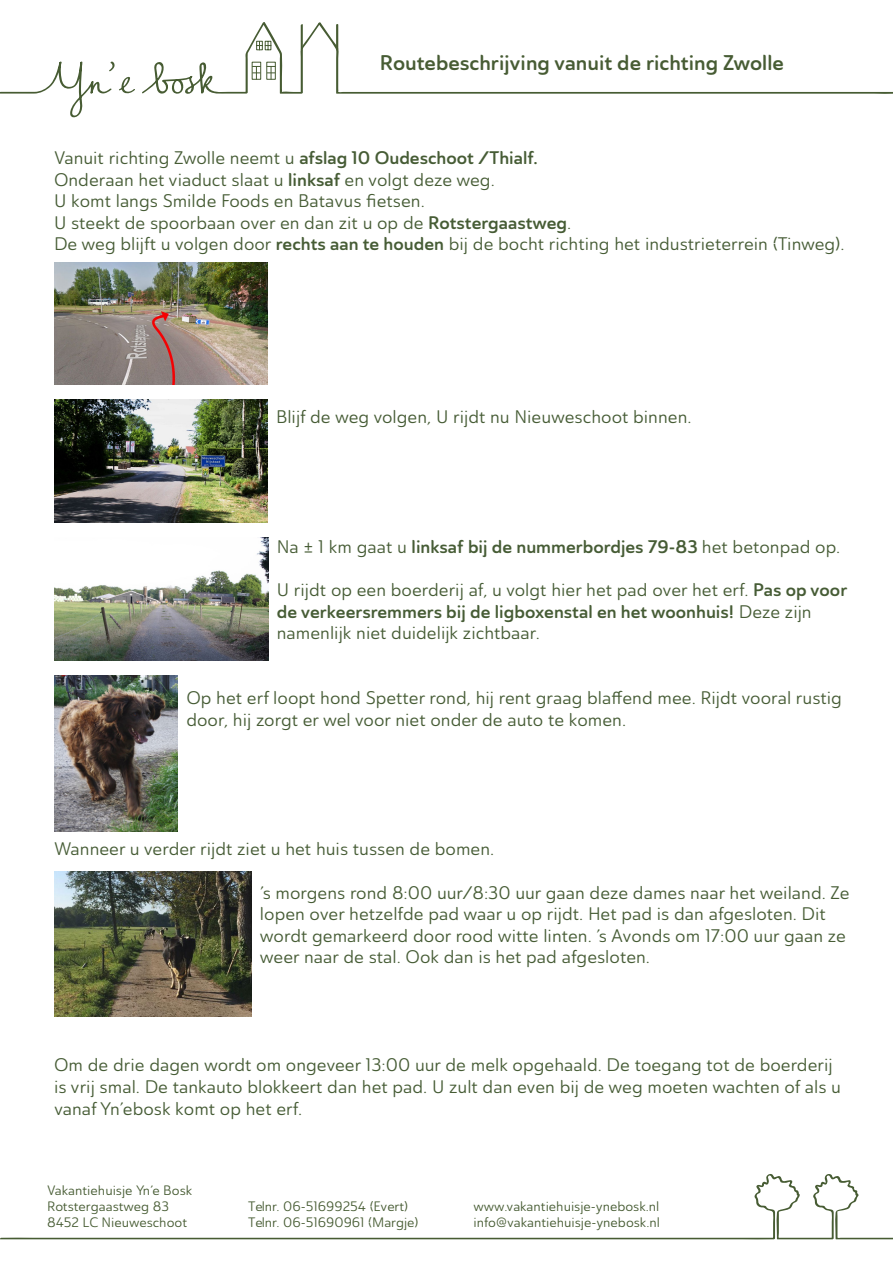
<style>
.page{position:relative;width:893px;height:1263px;background:#fff}
.page>*{position:absolute;margin:0;border:0;box-sizing:border-box;transform-origin:0 0}
.t1{font:21px "Ainslie Sans Nor Dem";color:#475c34}
.t2{font:18px/21.6px "Ainslie Sans Nor Reg";color:#465c35}
.t3{font:18px "Ainslie Sans Nor Dem";color:#465c35}
.t4{font:13.5px/16.2px "Ainslie Sans Nor Reg";color:#475c33}
.s1{font-family:"Ainslie Sans Nor Dem"}
.s2{font-family:"Ainslie Sans Nor Reg"}
</style>
<div class="page">
<img style="left:54px;top:262px;width:214px;height:123px">
<img style="left:55px;top:537px;width:213px;height:124px">
<img style="left:54px;top:400px;width:214px;height:122px">
<img style="left:55px;top:676px;width:123px;height:156px">
<img style="left:55px;top:872px;width:196px;height:144px">
<svg style="left:0;top:1174px;width:893px;height:65px"></svg>
<svg style="left:0;top:61px;width:135px;height:56px"></svg>
<svg style="left:142px;top:22px;width:751px;height:72px"></svg>
<svg style="left:301px;top:24px;width:2px;height:26px"></svg>
<svg style="left:336px;top:24px;width:2px;height:26px"></svg>
<div style="left:252px;top:62px;width:9px;height:18px;border:1px solid #475c33"></div>
<svg style="left:252px;top:66px;width:8px;height:13px"></svg>
<div style="left:266px;top:62px;width:10px;height:18px;border:1px solid #475c33"></div>
<svg style="left:267px;top:66px;width:8px;height:13px"></svg>
<svg style="left:256px;top:40px;width:16px;height:11px"></svg>
<p class="t1" style="left:380px;top:49px;width:405px">Routebeschrijving vanuit de richting Zwolle</p>
<p class="t2" style="left:54px;top:147px;width:792px">Vanuit richting Zwolle neemt u <span class="s1">afslag 10 Oudeschoot /Thialf.<br></span>Onderaan het viaduct slaat u <span class="s1">linksaf</span> en volgt deze weg.<br>U komt langs Smilde Foods en Batavus fietsen.<br>U steekt de spoorbaan over en dan zit u op de <span class="s1">Rotstergaastweg</span>.<br>De weg blijft u volgen door <span class="s1">rechts aan te houden</span> bij de bocht richting het industrieterrein (Tinweg).</p>
<p class="t2" style="left:276px;top:406px;width:417px">Blijf de weg volgen, U rijdt nu Nieuweschoot binnen.</p>
<p class="t3" style="left:277px;top:535px;width:565px"><span class="s2">Na ± 1 km gaat u</span> linksaf bij de nummerbordjes 79-83 <span class="s2">het betonpad op.</span></p>
<p class="t2" style="left:277px;top:579px;width:572px">U rijdt op een boerderij af, u volgt hier het pad over het erf. <span class="s1">Pas op voor</span></p>
<p class="t3" style="left:277px;top:600px;width:536px">de verkeersremmers bij de ligboxenstal en het woonhuis! <span class="s2">Deze zijn</span></p>
<p class="t2" style="left:277px;top:622px;width:265px">namenlijk niet duidelijk zichtbaar.</p>
<p class="t2" style="left:186px;top:687px;width:657px">Op het erf loopt hond Spetter rond, hij rent graag blaffend mee. Rijdt vooral rustig door, hij zorgt er wel voor niet onder de auto te komen.</p>
<p class="t2" style="left:54px;top:838px;width:442px">Wanneer u verder rijdt ziet u het huis tussen de bomen.</p>
<p class="t2" style="left:260px;top:881px;width:591px">’s morgens rond 8:00 uur/8:30 uur gaan deze dames naar het weiland. Ze lopen over hetzelfde pad waar u op rijdt. Het pad is dan afgesloten. Dit wordt gemarkeerd door rood witte linten. ’s Avonds om 17:00 uur gaan ze weer naar de stal. Ook dan is het pad afgesloten.</p>
<p class="t2" style="left:54px;top:1054px;width:789px">Om de drie dagen wordt om ongeveer 13:00 uur de melk opgehaald. De toegang tot de boerderij is vrij smal. De tankauto blokkeert dan het pad. U zult dan even bij de weg moeten wachten of als u vanaf Yn’ebosk komt op het erf.</p>
<p class="t4" style="left:47px;top:1182px;width:147px">Vakantiehuisje Yn’e Bosk<br>Rotstergaastweg 83<br>8452 LC Nieuweschoot</p>
<p class="t4" style="left:248px;top:1198px;width:172px">Telnr. 06-51699254 (Evert)<br>Telnr. 06-51690961 (Margje)</p>
<p class="t4" style="left:473px;top:1198px;width:188px">www.vakantiehuisje-ynebosk.nl info@vakantiehuisje-ynebosk.nl</p>
</div>
